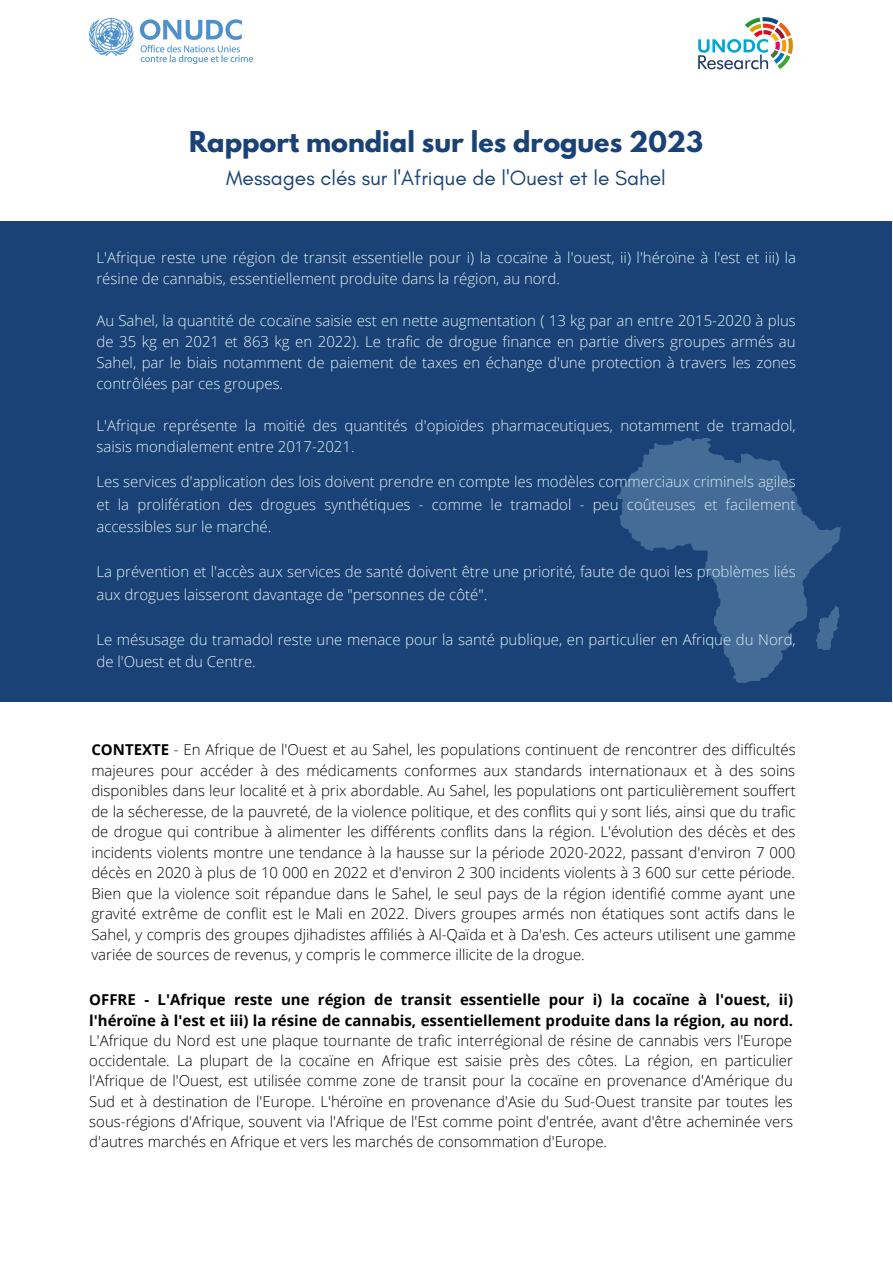
<style>
.page{position:relative;width:893px;height:1264px;background:#fff}
.page>*{position:absolute;margin:0;border:0;box-sizing:border-box;transform-origin:0 0}
.t1{font:700 25.5px "League Spartan";color:#1a4277}
.t2{font:21px "Glacial Indifference";color:#1a4277}
.t3{font:300 15px/20.4px "Open Sans";color:#000;text-align:justify}
.t4{font:300 15px/21px "Open Sans";color:#e7f2f1}
.s1{font-weight:700}
</style>
<div class="page">
<img style="left:698px;top:17px;width:95px;height:53px">
<img style="left:89px;top:19px;width:163px;height:45px">
<div style="left:0;top:221px;width:891px;height:480px;background:#1a4277"></div>
<svg style="left:617px;top:437px;width:223px;height:245px;fill:#446c97"></svg>
<p class="t1" style="left:189px;top:129px;width:515px">Rapport mondial sur les drogues 2023</p>
<p class="t2" style="left:226px;top:165px;width:441px">Messages clés sur l'Afrique de l'Ouest et le Sahel</p>
<p class="t4" style="left:96px;top:247px;width:701px">L'Afrique reste une région de transit essentielle pour i) la cocaïne à l'ouest, ii) l'héroïne à l'est et iii) la résine de cannabis, essentiellement produite dans la région, au nord.</p>
<p class="t4" style="left:96px;top:310px;width:701px;text-align:justify">Au Sahel, la quantité de cocaïne saisie est en nette augmentation ( 13 kg par an entre 2015-2020 à plus de 35 kg en 2021 et 863 kg en 2022). Le trafic de drogue finance en partie divers groupes armés au Sahel, par le biais notamment de paiement de taxes en échange d'une protection à travers les zones contrôlées par ces groupes.</p>
<p class="t4" style="left:96px;top:415px;width:700px">L'Afrique représente la moitié des quantités d'opioïdes pharmaceutiques, notamment de tramadol, saisis mondialement entre 2017-2021.</p>
<p class="t4" style="left:96px;top:470px;width:700px;line-height:22.5px;text-align:justify">Les services d'application des lois doivent prendre en compte les modèles commerciaux criminels agiles et la prolifération des drogues synthétiques - comme le tramadol - peu coûteuses et facilement accessibles sur le marché.</p>
<p class="t4" style="left:96px;top:560px;width:700px;line-height:22.5px">La prévention et l'accès aux services de santé doivent être une priorité, faute de quoi les problèmes liés aux drogues laisseront davantage de "personnes de côté".</p>
<p class="t4" style="left:96px;top:628px;width:700px;line-height:22.5px">Le mésusage du tramadol reste une menace pour la santé publique, en particulier en Afrique du Nord, de l'Ouest et du Centre.</p>
<p class="t3" style="left:91px;top:739px;width:705px"><span class="s1">CONTEXTE</span> - En Afrique de l'Ouest et au Sahel, les populations continuent de rencontrer des difficultés majeures pour accéder à des médicaments conformes aux standards internationaux et à des soins disponibles dans leur localité et à prix abordable. Au Sahel, les populations ont particulièrement souffert de la sécheresse, de la pauvreté, de la violence politique, et des conflits qui y sont liés, ainsi que du trafic de drogue qui contribue à alimenter les différents conflits dans la région. L'évolution des décès et des incidents violents montre une tendance à la hausse sur la période 2020-2022, passant d'environ 7 000 décès en 2020 à plus de 10 000 en 2022 et d'environ 2 300 incidents violents à 3 600 sur cette période.<br>Bien que la violence soit répandue dans le Sahel, le seul pays de la région identifié comme ayant une gravité extrême de conflit est le Mali en 2022. Divers groupes armés non étatiques sont actifs dans le Sahel, y compris des groupes djihadistes affiliés à Al-Qaïda et à Da'esh. Ces acteurs utilisent une gamme variée de sources de revenus, y compris le commerce illicite de la drogue.</p>
<p class="t3" style="left:89px;top:989px;width:705px"><span class="s1">OFFRE - L'Afrique reste une région de transit essentielle pour i) la cocaïne à l'ouest, ii) l'héroïne à l'est et iii) la résine de cannabis, essentiellement produite dans la région, au nord.<br></span>L'Afrique du Nord est une plaque tournante de trafic interrégional de résine de cannabis vers l'Europe occidentale. La plupart de la cocaïne en Afrique est saisie près des côtes. La région, en particulier l'Afrique de l'Ouest, est utilisée comme zone de transit pour la cocaïne en provenance d'Amérique du Sud et à destination de l'Europe. L'héroïne en provenance d'Asie du Sud-Ouest transite par toutes les sous-régions d'Afrique, souvent via l'Afrique de l'Est comme point d'entrée, avant d'être acheminée vers d'autres marchés en Afrique et vers les marchés de consommation d'Europe.</p>
</div>
